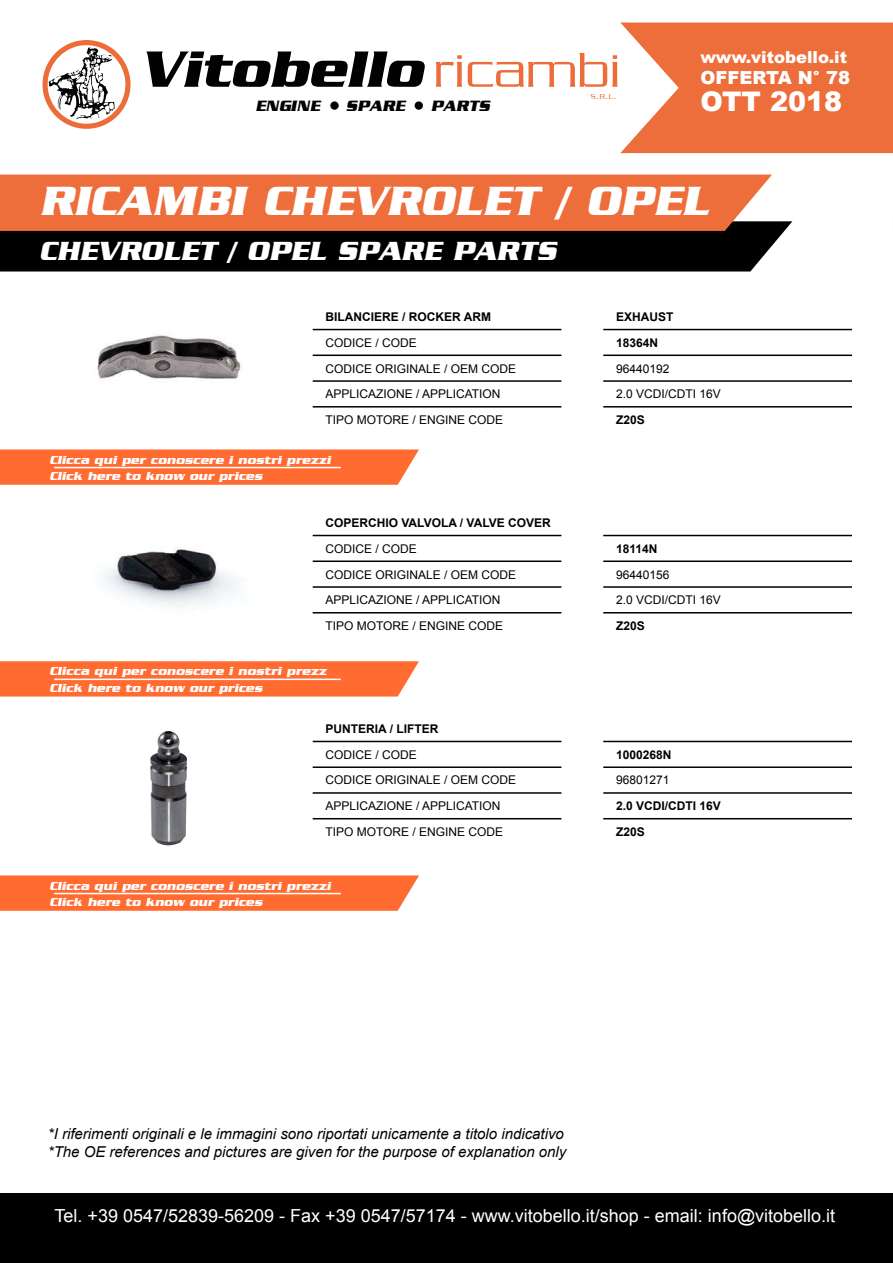
<style>
.page{position:relative;width:893px;height:1263px;background:#fff}
.page>*{position:absolute;margin:0;border:0;box-sizing:border-box;transform-origin:0 0}
.t1{font:italic 700 52.8px "Serpentine";color:#010202}
.t2{font:italic 700 42px "Serpentine";color:#fff}
.t3{font:italic 700 27px "Serpentine";color:#fff}
.t4{font:900 27px "Arial";color:#fff}
.t5{font:18px "Arial";color:#fff}
.t6{font:900 18px "Arial";color:#fff}
.t7{font:900 16.5px "Arial";color:#fff}
.t8{font:italic 700 15.45px "Serpentine";color:#010202}
.t9{font:italic 15px/18px "Arial";color:#000}
.t10{font:12px/25.8px "Arial";color:#000}
.t11{font:italic 700 12px/16.5px "Serpentine";color:#fff}
.t12{font:700 12px/25.8px "Arial";color:#000}
.t13{font:300 7.8px "Serpentine";color:#ed6d3a}
.s1{font-weight:300;font-style:normal;color:#ed6d3a}
.s2{font-size:11.1px}
</style>
<div class="page">
<svg style="left:43px;top:40px;width:88px;height:89px"></svg>
<div style="left:330px;top:101px;width:9px;height:9px;background:#010202;border-radius:50%"></div>
<div style="left:415px;top:101px;width:8px;height:9px;background:#010202;border-radius:50%"></div>
<svg style="left:0;top:175px;width:792px;height:96px;background:#8b452a"></svg>
<svg style="left:620px;top:23px;width:273px;height:130px;background:#ee7c50"></svg>
<div style="left:0;top:1193px;width:893px;height:70px;background:#000"></div>
<hr style="left:603px;top:329px;width:249px;height:1px;background:#000">
<hr style="left:603px;top:355px;width:249px;height:1px;background:#000">
<hr style="left:603px;top:380px;width:249px;height:2px;background:#000">
<hr style="left:603px;top:406px;width:249px;height:1px;background:#000">
<hr style="left:603px;top:535px;width:249px;height:1px;background:#000">
<hr style="left:603px;top:560px;width:249px;height:2px;background:#000">
<hr style="left:603px;top:586px;width:249px;height:2px;background:#000">
<hr style="left:603px;top:612px;width:249px;height:1px;background:#000">
<hr style="left:603px;top:741px;width:249px;height:1px;background:#000">
<hr style="left:603px;top:766px;width:249px;height:2px;background:#000">
<hr style="left:603px;top:792px;width:249px;height:2px;background:#000">
<hr style="left:603px;top:818px;width:249px;height:1px;background:#000">
<hr style="left:313px;top:329px;width:248px;height:1px;background:#000">
<hr style="left:313px;top:355px;width:248px;height:1px;background:#000">
<hr style="left:313px;top:380px;width:248px;height:2px;background:#000">
<hr style="left:313px;top:406px;width:248px;height:1px;background:#000">
<hr style="left:313px;top:535px;width:248px;height:1px;background:#000">
<hr style="left:313px;top:560px;width:248px;height:2px;background:#000">
<hr style="left:313px;top:586px;width:248px;height:2px;background:#000">
<hr style="left:313px;top:612px;width:248px;height:1px;background:#000">
<hr style="left:313px;top:741px;width:248px;height:1px;background:#000">
<hr style="left:313px;top:766px;width:248px;height:2px;background:#000">
<hr style="left:313px;top:792px;width:248px;height:2px;background:#000">
<hr style="left:313px;top:818px;width:248px;height:1px;background:#000">
<svg style="left:0;top:661px;width:419px;height:35px;background:#ff7139"></svg>
<hr style="left:54px;top:679px;width:287px;height:1px;background:#fff">
<svg style="left:0;top:875px;width:419px;height:36px;background:#ff733c"></svg>
<hr style="left:54px;top:893px;width:287px;height:1px;background:#fff">
<svg style="left:0;top:449px;width:419px;height:36px;background:#ff733c"></svg>
<hr style="left:54px;top:467px;width:287px;height:1px;background:#fff">
<img style="left:97px;top:335px;width:145px;height:44px">
<img style="left:105px;top:547px;width:130px;height:59px">
<img style="left:150px;top:731px;width:37px;height:115px">
<h1 class="t1" style="left:140px;top:41px;width:481px">Vitobello <span class="s1">ricambi</span></h1>
<p class="t8" style="left:255px;top:97px;width:66px">ENGINE</p>
<p class="t8" style="left:346px;top:97px;width:61px">SPARE</p>
<p class="t8" style="left:431px;top:97px;width:61px">PARTS</p>
<p class="t13" style="left:591px;top:93px;width:27px">S<span class="s2">.</span>R<span class="s2">.</span>L<span class="s2">.</span></p>
<h3 class="t7" style="left:700px;top:45px;width:148px">www.vitobello.it</h3>
<h3 class="t6" style="left:700px;top:65px;width:151px">OFFERTA N° 78</h3>
<h3 class="t4" style="left:700px;top:82px;width:143px">OTT 2018</h3>
<h2 class="t2" style="left:39px;top:178px;width:671px">RICAMBI CHEVROLET / OPEL</h2>
<h3 class="t3" style="left:39px;top:236px;width:519px">CHEVROLET / OPEL SPARE PARTS</h3>
<p class="t12" style="left:325px;top:304px;width:167px">BILANCIERE / ROCKER ARM</p>
<p class="t10" style="left:325px;top:330px;width:192px">CODICE / CODE<br>CODICE ORIGINALE / OEM CODE<br>APPLICAZIONE / APPLICATION<br>TIPO MOTORE / ENGINE CODE</p>
<p class="t11" style="left:49px;top:451px;width:283px">Clicca qui per conoscere i nostri prezzi<br>Click here to know our prices</p>
<p class="t12" style="left:325px;top:510px;width:227px">COPERCHIO VALVOLA / VALVE COVER</p>
<p class="t10" style="left:325px;top:535px;width:192px">CODICE / CODE<br>CODICE ORIGINALE / OEM CODE<br>APPLICAZIONE / APPLICATION<br>TIPO MOTORE / ENGINE CODE</p>
<p class="t11" style="left:49px;top:663px;width:278px">Clicca qui per conoscere i nostri prezz<br>Click here to know our prices</p>
<p class="t12" style="left:325px;top:716px;width:114px">PUNTERIA / LIFTER</p>
<p class="t10" style="left:325px;top:741px;width:192px">CODICE / CODE<br>CODICE ORIGINALE / OEM CODE<br>APPLICAZIONE / APPLICATION<br>TIPO MOTORE / ENGINE CODE</p>
<p class="t11" style="left:49px;top:877px;width:283px">Clicca qui per conoscere i nostri prezzi<br>Click here to know our prices</p>
<p class="t12" style="left:616px;top:304px;width:59px">EXHAUST<br>18364N</p>
<p class="t10" style="left:616px;top:355px;width:106px">96440192<br>2.0 VCDI/CDTI 16V</p>
<p class="t12" style="left:616px;top:407px;width:30px">Z20S</p>
<p class="t12" style="left:616px;top:536px;width:43px">18114N</p>
<p class="t10" style="left:616px;top:561px;width:106px">96440156<br>2.0 VCDI/CDTI 16V</p>
<p class="t12" style="left:616px;top:613px;width:30px">Z20S</p>
<p class="t12" style="left:616px;top:742px;width:57px">1000268N</p>
<p class="t10" style="left:616px;top:767px;width:55px">96801271</p>
<p class="t12" style="left:616px;top:793px;width:106px">2.0 VCDI/CDTI 16V<br>Z20S</p>
<p class="t9" style="left:48px;top:1125px;width:520px">*I riferimenti originali e le immagini sono riportati unicamente a titolo indicativo *The OE references and pictures are given for the purpose of explanation only</p>
<h3 class="t5" style="left:55px;top:1204px;width:782px">Tel. +39 0547/52839-56209 - Fax +39 0547/57174 - www.vitobello.it/shop - email: info@vitobello.it</h3>
</div>
